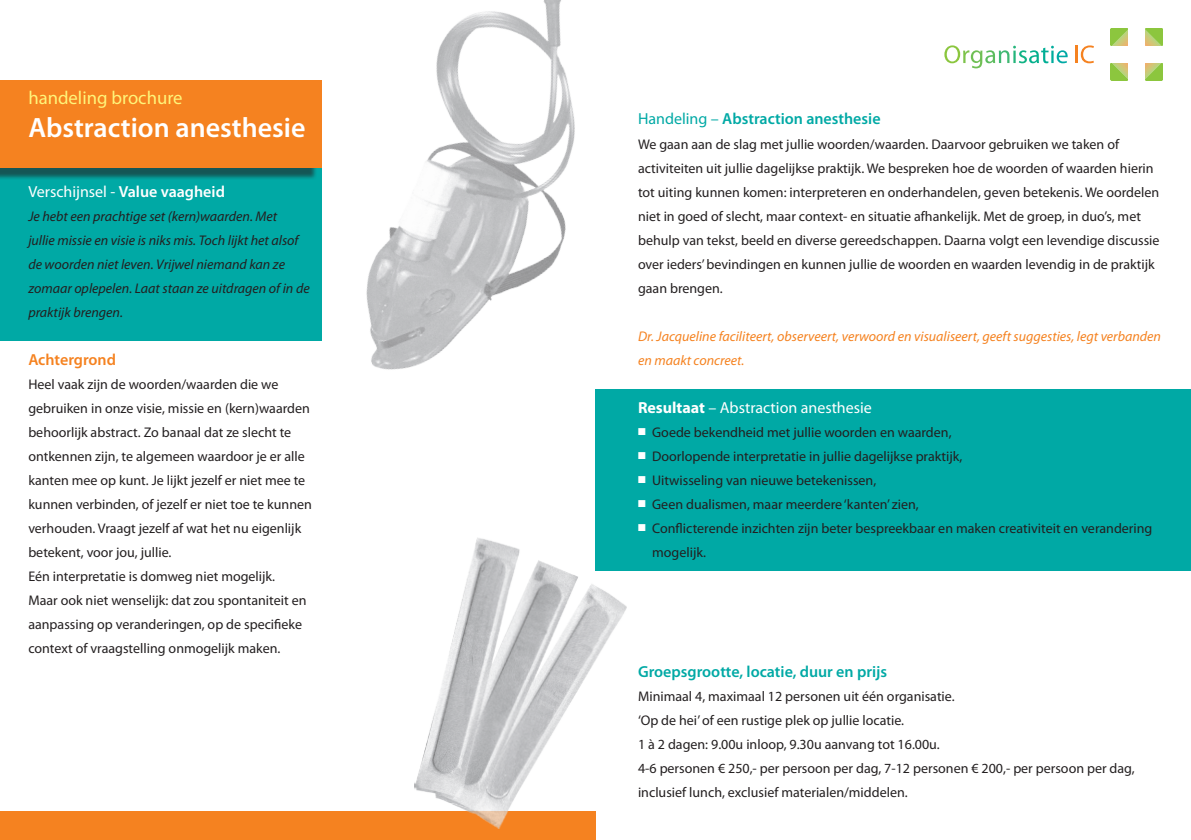
<style>
.page{position:relative;width:1191px;height:840px;background:#fff}
.page>*{position:absolute;margin:0;border:0;box-sizing:border-box;transform-origin:0 0}
.t1{font:600 28px "Myriad Pro";color:#fff}
.t2{font:18.6px "Myriad Pro";color:#fff57a}
.Organisatie_IC_kopje{font:600 16px "Myriad Pro";color:#00a9a5}
.Organisatie_IC_kopje-2{font:16px "Myriad Pro";color:#fff}
.Organisatie_IC_kopje-3{font:600 16px "Myriad Pro";letter-spacing:-.005em;color:#f58220}
.Organisatie_IC_brood{font:14px/24px "Myriad Pro";color:#231f20}
.t3{font:italic 14px/24px "Myriad Pro";color:#231f20}
.Organisatie_IC_brood-2{font:italic 14px/24px "Myriad Pro";color:#f58220}
.s1{font-weight:600}
.s2{font-weight:400}
.s3{font-weight:700}
.s4{color:#fff}
</style>
<div class="page">
<div style="left:0;top:811px;width:595px;height:28px;background:#f58220"></div>
<div style="left:595px;top:388px;width:596px;height:182px;background:#00a9a5"></div>
<div style="left:0;top:123px;width:321px;height:217px;background:#00a9a5"></div>
<div style="left:0;top:84px;width:317px;height:96px;background:#231f20;opacity:.6"></div>
<div style="left:0;top:80px;width:321px;height:88px;background:#f58220"></div>
<svg style="left:944px;top:45px;width:123px;height:23px"></svg>
<hr style="left:1075px;top:46px;width:3px;height:17px;background:#f58220">
<svg style="left:1080px;top:45px;width:14px;height:18px"></svg>
<svg style="left:1110px;top:28px;width:18px;height:18px"></svg>
<svg style="left:1145px;top:28px;width:17px;height:18px"></svg>
<svg style="left:1145px;top:63px;width:17px;height:17px"></svg>
<svg style="left:1110px;top:63px;width:18px;height:17px"></svg>
<img style="left:241px;top:0;width:464px;height:389px">
<img style="left:414px;top:538px;width:215px;height:291px">
<p class="t2" style="left:28px;top:86px;width:156px">handeling brochure</p>
<p class="t1" style="left:28px;top:110px;width:279px">Abstraction anesthesie</p>
<p class="Organisatie_IC_kopje-2" style="left:28px;top:181px;width:198px">Verschijnsel - <span class="s1">Value vaagheid</span></p>
<p class="t3" style="left:28px;top:203px;width:283px">Je hebt een prachtige set (kern)waarden. Met<br>jullie missie en visie is niks mis. Toch lijkt het alsof de woorden niet leven. Vrijwel niemand kan ze zomaar oplepelen. Laat staan ze uitdragen of in de praktijk brengen.</p>
<p class="Organisatie_IC_kopje-3" style="left:28px;top:349px;width:89px">Achtergrond</p>
<p class="Organisatie_IC_brood" style="left:28px;top:371px;width:285px">Heel vaak zijn de woorden/waarden die we gebruiken in onze visie, missie en (kern)waarden behoorlijk abstract. Zo banaal dat ze slecht te ontkennen zijn, te algemeen waardoor je er alle kanten mee op kunt. Je lijkt jezelf er niet mee te kunnen verbinden, of jezelf er niet toe te kunnen verhouden. Vraagt jezelf af wat het nu eigenlijk betekent, voor jou, jullie.</p>
<p class="Organisatie_IC_brood" style="left:28px;top:563px;width:280px">Eén interpretatie is domweg niet mogelijk.<br>Maar ook niet wenselijk: dat zou spontaniteit en aanpassing op veranderingen, op de specifieke context of vraagstelling onmogelijk maken.</p>
<p class="Organisatie_IC_kopje" style="left:638px;top:109px;width:244px"><span class="s2">Handeling –</span> Abstraction anesthesie</p>
<p class="Organisatie_IC_brood" style="left:638px;top:131px;width:523px">We gaan aan de slag met jullie woorden/waarden. Daarvoor gebruiken we taken of activiteiten uit jullie dagelijkse praktijk. We bespreken hoe de woorden of waarden hierin tot uiting kunnen komen: interpreteren en onderhandelen, geven betekenis. We oordelen niet in goed of slecht, maar context- en situatie afhankelijk. Met de groep, in duo’s, met behulp van tekst, beeld en diverse gereedschappen. Daarna volgt een levendige discussie over ieders’ bevindingen en kunnen jullie de woorden en waarden levendig in de praktijk gaan brengen.</p>
<p class="Organisatie_IC_brood-2" style="left:638px;top:323px;width:524px">Dr. Jacqueline faciliteert, observeert, verwoord en visualiseert, geeft suggesties, legt verbanden en maakt concreet.</p>
<p class="Organisatie_IC_kopje-2" style="left:638px;top:397px;width:235px"><span class="s3">Resultaat</span> – Abstraction anesthesie</p>
<p class="Organisatie_IC_brood" style="left:638px;top:419px;width:315px"><span class="s4">■</span> Goede bekendheid met jullie woorden en waarden,</p>
<p class="Organisatie_IC_brood" style="left:638px;top:443px;width:326px"><span class="s4">■</span> Doorlopende interpretatie in jullie dagelijkse praktijk,</p>
<p class="Organisatie_IC_brood" style="left:638px;top:467px;width:240px"><span class="s4">■</span> Uitwisseling van nieuwe betekenissen,</p>
<p class="Organisatie_IC_brood" style="left:638px;top:491px;width:282px"><span class="s4">■</span> Geen dualismen, maar meerdere ‘kanten’ zien,</p>
<p class="Organisatie_IC_brood" style="left:652px;top:515px;width:502px;text-indent:-14px"><span class="s4">■</span> Conflicterende inzichten zijn beter bespreekbaar en maken creativiteit en verandering mogelijk.</p>
<p class="Organisatie_IC_kopje" style="left:638px;top:661px;width:251px">Groepsgrootte, locatie, duur en prijs</p>
<p class="Organisatie_IC_brood" style="left:638px;top:683px;width:318px">Minimaal 4, maximaal 12 personen uit één organisatie.</p>
<p class="Organisatie_IC_brood" style="left:638px;top:707px;width:268px">‘Op de hei’ of een rustige plek op jullie locatie.</p>
<p class="Organisatie_IC_brood" style="left:638px;top:731px;width:303px">1 à 2 dagen: 9.00u inloop, 9.30u aanvang tot 16.00u.</p>
<p class="Organisatie_IC_brood" style="left:638px;top:755px;width:498px">4-6 personen € 250,- per persoon per dag, 7-12 personen € 200,- per persoon per dag, inclusief lunch, exclusief materialen/middelen.</p>
</div>
